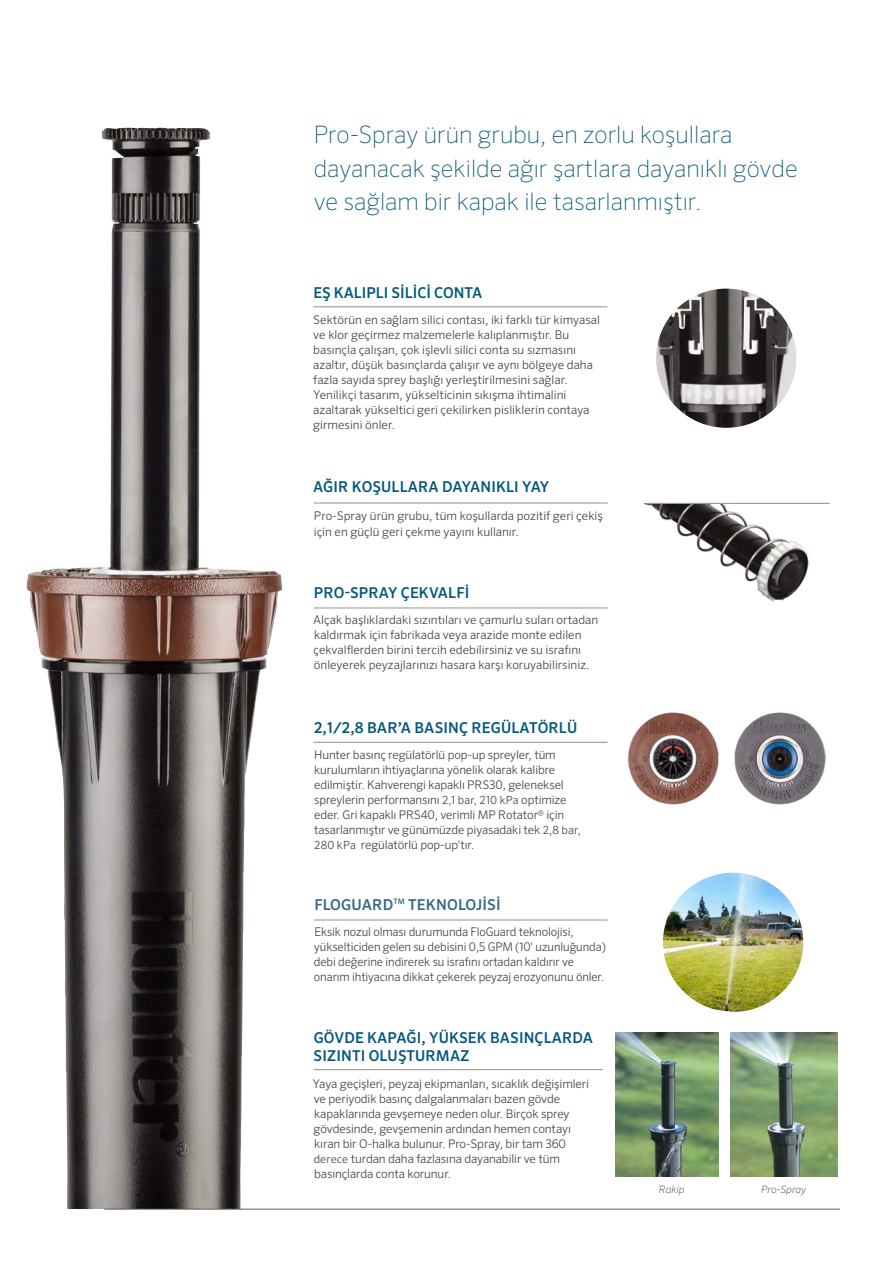
<style>
.page{position:relative;width:893px;height:1263px;background:#fff}
.page>*{position:absolute;margin:0;border:0;box-sizing:border-box;transform-origin:0 0}
.t1{font:100 24px/33.8px "Sero Pro";color:#005676}
.t2{font:500 15px/18px "Sero Pro";letter-spacing:.01em;color:#00577e}
.t3{font:500 15px "Sero Pro";letter-spacing:.01em;color:#346784}
.t4{font:300 12px/15px "Sero Pro";letter-spacing:-.01em;color:#454545}
.t5{font:italic 200 10.2px "Sero Pro";color:#454545}
.s1{color:#005676}
.s2{font-size:11.25px}
</style>
<div class="page">
<img style="left:26px;top:127px;width:256px;height:1082px">
<hr style="left:104px;top:1209px;width:736px;height:1px;background:#615d59">
<img style="left:615px;top:1032px;width:103px;height:144px">
<img style="left:731px;top:1033px;width:106px;height:143px">
<img style="left:656px;top:289px;width:140px;height:139px">
<hr style="left:313px;top:306px;width:294px;height:1px;background:#a19b97">
<hr style="left:314px;top:607px;width:294px;height:1px;background:#a19b97">
<img style="left:734px;top:712px;width:92px;height:93px">
<img style="left:627px;top:712px;width:92px;height:93px">
<hr style="left:313px;top:742px;width:294px;height:1px;background:#a19b97">
<hr style="left:314px;top:1069px;width:289px;height:1px;background:#a19b97">
<hr style="left:314px;top:502px;width:294px;height:2px;background:#a19b97">
<img style="left:644px;top:504px;width:165px;height:98px">
<hr style="left:645px;top:503px;width:185px;height:1px;background:#a19b97">
<hr style="left:314px;top:919px;width:294px;height:1px;background:#a19b97">
<img style="left:663px;top:873px;width:140px;height:139px">
<h1 class="t1" style="left:314px;top:117px;width:485px">Pro-Spray ürün grubu, en zorlu koşullara dayanacak şekilde ağır şartlara dayanıklı gövde ve sağlam bir kapak ile tasarlanmıştır.</h1>
<p class="t2" style="left:313px;top:284px;width:170px">EŞ KALIPLI SİLİCİ CONTA</p>
<p class="t4" style="left:313px;top:312px;width:288px">Sektörün en sağlam silici contası, iki farklı tür kimyasal ve klor geçirmez malzemelerle kalıplanmıştır. Bu basınçla çalışan, çok işlevli silici conta su sızmasını azaltır, düşük basınçlarda çalışır ve aynı bölgeye daha fazla sayıda sprey başlığı yerleştirilmesini sağlar.<br>Yenilikçi tasarım, yükselticinin sıkışma ihtimalini azaltarak yükseltici geri çekilirken pisliklerin contaya girmesini önler.</p>
<p class="t2" style="left:313px;top:478px;width:238px">AĞIR KOŞULLARA DAYANIKLI YAY</p>
<p class="t4" style="left:314px;top:507px;width:291px;line-height:16.5px">Pro-Spray ürün grubu, tüm koşullarda pozitif geri çekiş için en güçlü geri çekme yayını kullanır.</p>
<p class="t2" style="left:314px;top:584px;width:154px">PRO-SPRAY ÇEKVALFI</p>
<p class="t4" style="left:313px;top:612px;width:287px">Alçak başlıklardaki sızıntıları ve çamurlu suları ortadan kaldırmak için fabrikada veya arazide monte edilen çekvalflerden birini tercih edebilirsiniz ve su israfını önleyerek peyzajlarınızı hasara karşı koruyabilirsiniz.</p>
<p class="t2" style="left:314px;top:719px;width:265px"><span class="s1">2,1/2,8 BAR’A</span> BASINÇ REGÜLATÖRLÜ</p>
<p class="t4" style="left:314px;top:747px;width:268px">Hunter basınç regülatörlü pop-up spreyler, tüm kurulumların ihtiyaçlarına yönelik olarak kalibre edilmiştir. Kahverengi kapaklı PRS30, geleneksel spreylerin performansını <span class="s2">2,1 bar, 210 kPa</span> optimize eder. Gri kapaklı PRS40, verimli MP Rotator® için tasarlanmıştır ve günümüzde piyasadaki tek <span class="s2">2,8 bar, 280 kPa</span> regülatörlü pop-up'tır.</p>
<p class="t3" style="left:314px;top:896px;width:185px">FLOGUARD<sup>TM</sup> TEKNOLOJISI</p>
<p class="t4" style="left:314px;top:924px;width:293px">Eksik nozul olması durumunda FloGuard teknolojisi, yükselticiden gelen su debisini 0,5 GPM (10' uzunluğunda) debi değerine indirerek su israfını ortadan kaldırır ve onarım ihtiyacına dikkat çekerek peyzaj erozyonunu önler.</p>
<p class="t2" style="left:314px;top:1029px;width:281px">GÖVDE KAPAĞI, YÜKSEK BASINÇLARDA<br>SIZINTI OLUŞTURMAZ</p>
<p class="t4" style="left:313px;top:1076px;width:278px">Yaya geçişleri, peyzaj ekipmanları, sıcaklık değişimleri ve periyodik basınç dalgalanmaları bazen gövde kapaklarında gevşemeye neden olur. Birçok sprey gövdesinde, gevşemenin ardından hemen contayı kıran bir O-halka bulunur. Pro-Spray, bir tam 360 <span class="s2">derece</span> turdan daha fazlasına dayanabilir ve tüm basınçlarda conta korunur.</p>
<p class="t5" style="left:659px;top:1184px;width:27px">Rakip</p>
<p class="t5" style="left:761px;top:1184px;width:47px">Pro-Spray</p>
</div>
